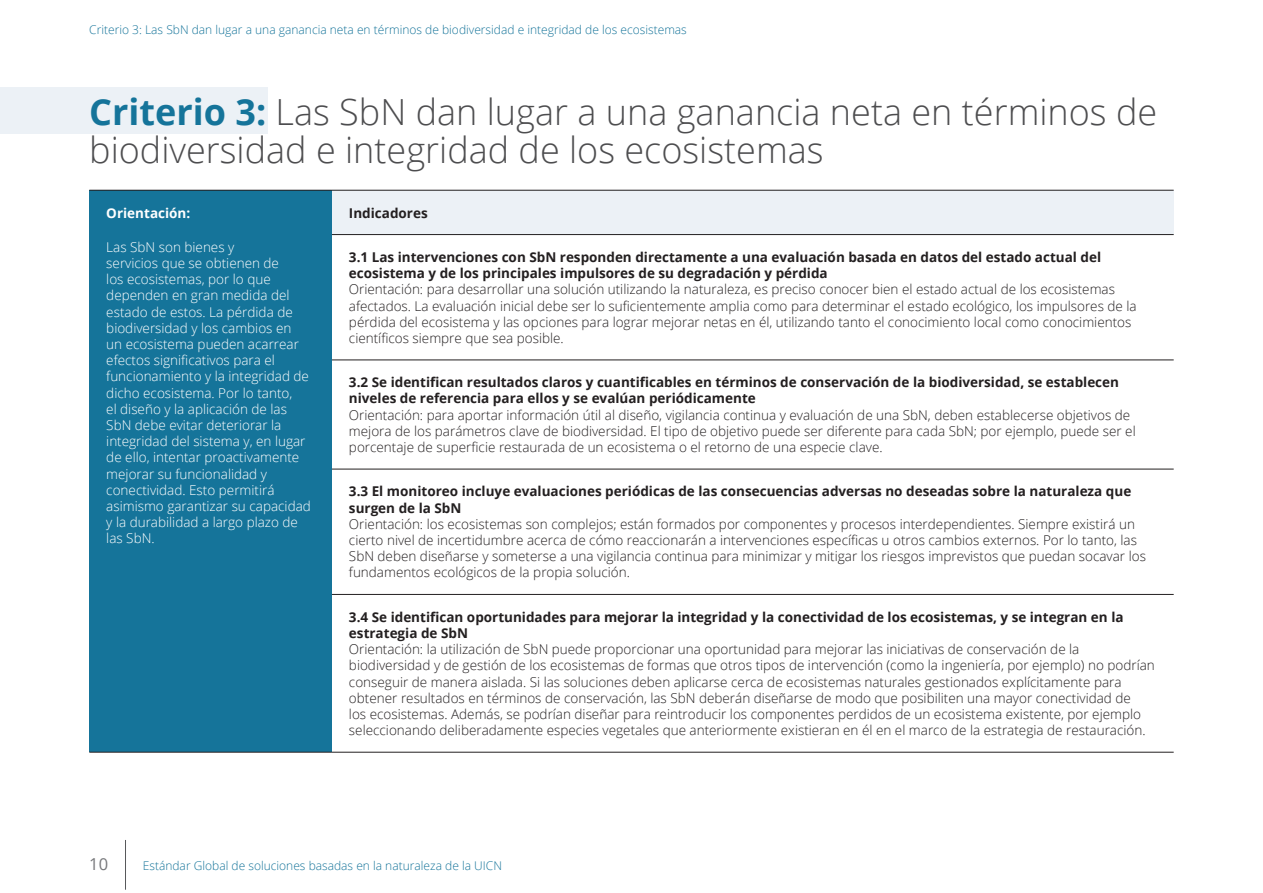
<style>
.page{position:relative;width:1263px;height:893px;background:#fff}
.page>*{position:absolute;margin:0;border:0;box-sizing:border-box;transform-origin:0 0}
.t1{font:300 36px/37.5px "Open Sans";color:#4d4d4f}
.t2{font:16.5px "Open Sans";color:#77787b}
.t3{font:300 13.5px/16.2px "Open Sans";color:#231f20}
.t4{font:700 13.5px/16.2px "Open Sans";color:#231f20}
.t5{font:300 13.5px/16.2px "Open Sans";color:#fff}
.t6{font:700 13.5px "Open Sans";color:#fff}
.t7{font:300 12px "Open Sans";color:#15749a}
.s1{font-weight:700;color:#15749a}
</style>
<div class="page">
<hr style="left:125px;top:840px;width:1px;height:50px;background:#58595b">
<div style="left:0;top:88px;width:268px;height:46px;background:#ecf1f6"></div>
<div style="left:89px;top:190px;width:243px;height:562px;background:#15749a"></div>
<div style="left:332px;top:190px;width:842px;height:45px;background:#ecf1f6"></div>
<hr style="left:332px;top:234px;width:842px;height:1px;background:#231f20">
<hr style="left:332px;top:360px;width:842px;height:1px;background:#231f20">
<hr style="left:332px;top:469px;width:842px;height:1px;background:#231f20">
<hr style="left:332px;top:594px;width:842px;height:1px;background:#231f20">
<hr style="left:332px;top:190px;width:842px;height:1px;background:#231f20">
<hr style="left:332px;top:752px;width:842px;height:1px;background:#231f20">
<hr style="left:89px;top:190px;width:243px;height:1px;background:#231f20">
<hr style="left:89px;top:752px;width:243px;height:1px;background:#231f20">
<p class="t7" style="left:89px;top:21px;width:599px">Criterio 3: Las SbN dan lugar a una ganancia neta en términos de biodiversidad e integridad de los ecosistemas</p>
<h1 class="t1" style="left:89px;top:92px;width:1069px"><span class="s1">Criterio 3:</span> Las SbN dan lugar a una ganancia neta en términos de biodiversidad e integridad de los ecosistemas</h1>
<p class="t6" style="left:106px;top:203px;width:85px">Orientación:</p>
<p class="t5" style="left:106px;top:238px;width:206px">Las SbN son bienes y<br>servicios que se obtienen de<br>los ecosistemas, por lo que dependen en gran medida del estado de estos. La pérdida de biodiversidad y los cambios en<br>un ecosistema pueden acarrear efectos significativos para el funcionamiento y la integridad de dicho ecosistema. Por lo tanto,<br>el diseño y la aplicación de las<br>SbN debe evitar deteriorar la integridad del sistema y, en lugar de ello, intentar proactivamente mejorar su funcionalidad y conectividad. Esto permitirá asimismo garantizar su capacidad y la durabilidad a largo plazo de las SbN.</p>
<p class="t4" style="left:349px;top:204px;width:80px">Indicadores</p>
<p class="t4" style="left:349px;top:249px;width:754px">3.1 Las intervenciones con SbN responden directamente a una evaluación basada en datos del estado actual del ecosistema y de los principales impulsores de su degradación y pérdida</p>
<p class="t3" style="left:349px;top:281px;width:789px">Orientación: para desarrollar una solución utilizando la naturaleza, es preciso conocer bien el estado actual de los ecosistemas afectados. La evaluación inicial debe ser lo suficientemente amplia como para determinar el estado ecológico, los impulsores de la pérdida del ecosistema y las opciones para lograr mejorar netas en él, utilizando tanto el conocimiento local como conocimientos científicos siempre que sea posible.</p>
<p class="t4" style="left:349px;top:374px;width:772px">3.2 Se identifican resultados claros y cuantificables en términos de conservación de la biodiversidad, se establecen niveles de referencia para ellos y se evalúan periódicamente</p>
<p class="t3" style="left:349px;top:406px;width:788px">Orientación: para aportar información útil al diseño, vigilancia continua y evaluación de una SbN, deben establecerse objetivos de mejora de los parámetros clave de biodiversidad. El tipo de objetivo puede ser diferente para cada SbN; por ejemplo, puede ser el porcentaje de superficie restaurada de un ecosistema o el retorno de una especie clave.</p>
<p class="t4" style="left:349px;top:483px;width:784px">3.3 El monitoreo incluye evaluaciones periódicas de las consecuencias adversas no deseadas sobre la naturaleza que surgen de la SbN</p>
<p class="t3" style="left:349px;top:515px;width:798px">Orientación: los ecosistemas son complejos; están formados por componentes y procesos interdependientes. Siempre existirá un cierto nivel de incertidumbre acerca de cómo reaccionarán a intervenciones específicas u otros cambios externos. Por lo tanto, las SbN deben diseñarse y someterse a una vigilancia continua para minimizar y mitigar los riesgos imprevistos que puedan socavar los fundamentos ecológicos de la propia solución.</p>
<p class="t4" style="left:349px;top:608px;width:776px">3.4 Se identifican oportunidades para mejorar la integridad y la conectividad de los ecosistemas, y se integran en la estrategia de SbN</p>
<p class="t3" style="left:349px;top:641px;width:807px">Orientación: la utilización de SbN puede proporcionar una oportunidad para mejorar las iniciativas de conservación de la biodiversidad y de gestión de los ecosistemas de formas que otros tipos de intervención (como la ingeniería, por ejemplo) no podrían conseguir de manera aislada. Si las soluciones deben aplicarse cerca de ecosistemas naturales gestionados explícitamente para obtener resultados en términos de conservación, las SbN deberán diseñarse de modo que posibiliten una mayor conectividad de<br>los ecosistemas. Además, se podrían diseñar para reintroducir los componentes perdidos de un ecosistema existente, por ejemplo seleccionando deliberadamente especies vegetales que anteriormente existieran en él en el marco de la estrategia de restauración.</p>
<p class="t2" style="left:89px;top:853px;width:20px">10</p>
<p class="t7" style="left:143px;top:858px;width:361px">Estándar Global de soluciones basadas en la naturaleza de la UICN</p>
</div>
